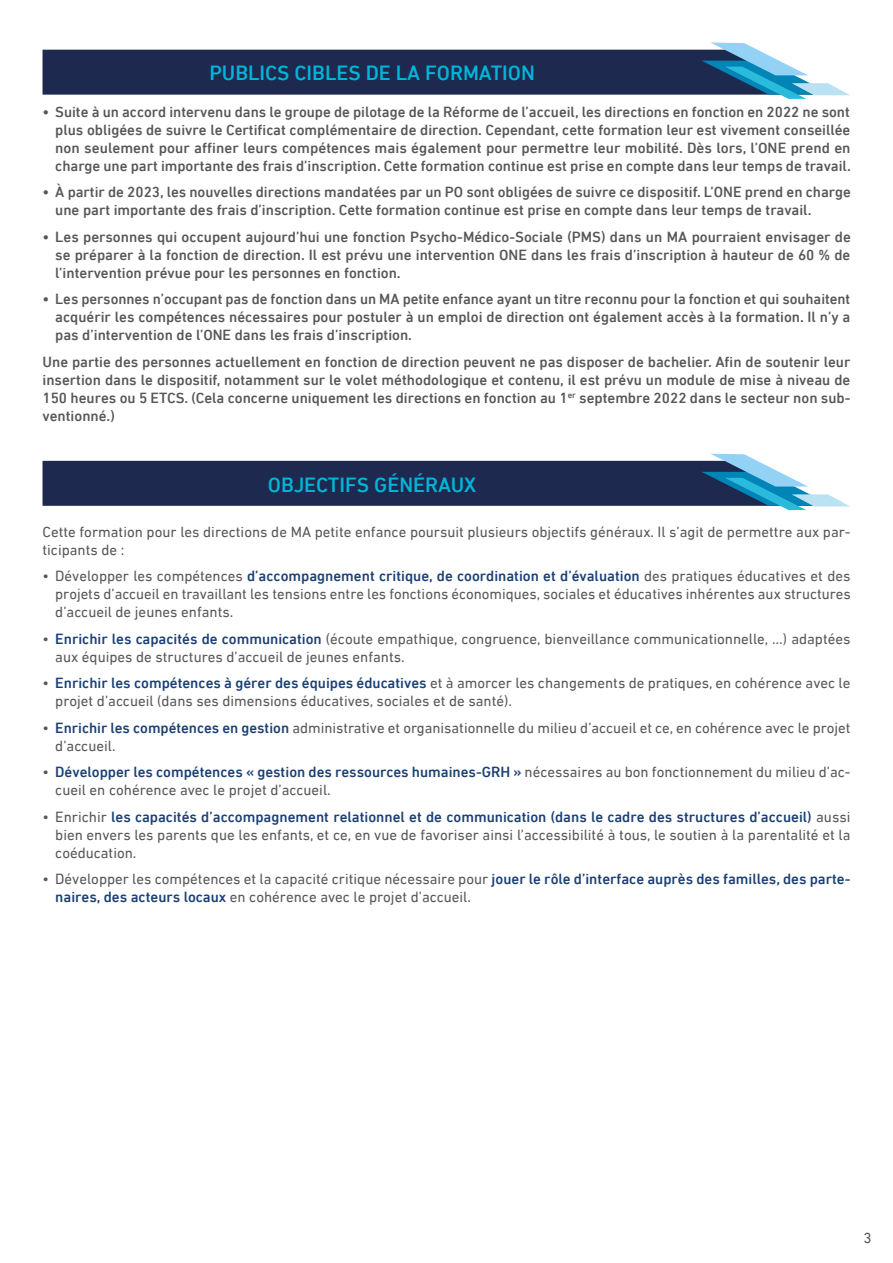
<style>
.page{position:relative;width:893px;height:1263px;background:#fff}
.page>*{position:absolute;margin:0;border:0;box-sizing:border-box;transform-origin:0 0}
.t1{font:500 21px "DIN Next LT Pro";color:#00b5d8}
.Texte_courant{font:500 15px/18px "DIN Next LT Pro";color:#575756;text-align:justify}
.Texte_courant-2{font:15px/18px "DIN Next LT Pro";color:#575756}
.s1{font-weight:500;color:#193f74}
</style>
<div class="page">
<svg style="left:43px;top:43px;width:807px;height:56px"></svg>
<svg style="left:43px;top:454px;width:807px;height:56px"></svg>
<h1 class="t1" style="left:209px;top:61px;width:327px">PUBLICS CIBLES DE LA FORMATION</h1>
<p class="Texte_courant" style="left:55px;top:103px;width:797px;text-indent:-13px">• Suite à un accord intervenu dans le groupe de pilotage de la Réforme de l’accueil, les directions en fonction en 2022 ne sont plus obligées de suivre le Certificat complémentaire de direction. Cependant, cette formation leur est vivement conseillée non seulement pour affiner leurs compétences mais également pour permettre leur mobilité. Dès lors, l’ONE prend en charge une part importante des frais d’inscription. Cette formation continue est prise en compte dans leur temps de travail.</p>
<p class="Texte_courant" style="left:55px;top:183px;width:797px;text-indent:-13px">• À partir de 2023, les nouvelles directions mandatées par un PO sont obligées de suivre ce dispositif. L’ONE prend en charge une part importante des frais d’inscription. Cette formation continue est prise en compte dans leur temps de travail.</p>
<p class="Texte_courant" style="left:55px;top:228px;width:797px;text-indent:-13px">• Les personnes qui occupent aujourd’hui une fonction Psycho-Médico-Sociale (PMS) dans un MA pourraient envisager de se préparer à la fonction de direction. Il est prévu une intervention ONE dans les frais d’inscription à hauteur de 60 % de l’intervention prévue pour les personnes en fonction.</p>
<p class="Texte_courant" style="left:55px;top:290px;width:797px;text-indent:-13px">• Les personnes n’occupant pas de fonction dans un MA petite enfance ayant un titre reconnu pour la fonction et qui souhaitent acquérir les compétences nécessaires pour postuler à un emploi de direction ont également accès à la formation. Il n’y a pas d’intervention de l’ONE dans les frais d’inscription.</p>
<p class="Texte_courant" style="left:43px;top:353px;width:809px">Une partie des personnes actuellement en fonction de direction peuvent ne pas disposer de bachelier. Afin de soutenir leur insertion dans le dispositif, notamment sur le volet méthodologique et contenu, il est prévu un module de mise à niveau de 150 heures ou 5 ETCS. (Cela concerne uniquement les directions en fonction au 1<sup>er</sup> septembre 2022 dans le secteur non sub&shy;ventionné.)</p>
<h1 class="t1" style="left:268px;top:472px;width:210px">OBJECTIFS GÉNÉRAUX</h1>
<p class="Texte_courant-2" style="left:43px;top:522px;width:809px">Cette formation pour les directions de MA petite enfance poursuit plusieurs objectifs généraux. Il s’agit de permettre aux par&shy;ticipants de :</p>
<p class="Texte_courant-2" style="left:55px;top:567px;width:797px;text-align:justify;text-indent:-13px">• Développer les compétences <span class="s1">d’accompagnement critique, de coordination et d’évaluation</span> des pratiques éducatives et des projets d’accueil en travaillant les tensions entre les fonctions économiques, sociales et éducatives inhérentes aux structures d’accueil de jeunes enfants.</p>
<p class="Texte_courant-2" style="left:55px;top:629px;width:797px;text-indent:-13px">• <span class="s1">Enrichir les capacités de communication</span> (écoute empathique, congruence, bienveillance communicationnelle, …) adaptées aux équipes de structures d’accueil de jeunes enfants.</p>
<p class="Texte_courant-2" style="left:55px;top:674px;width:797px;text-indent:-13px">• <span class="s1">Enrichir les compétences à gérer des équipes éducatives</span> et à amorcer les changements de pratiques, en cohérence avec le projet d’accueil (dans ses dimensions éducatives, sociales et de santé).</p>
<p class="Texte_courant-2" style="left:55px;top:718px;width:797px;text-indent:-13px">• <span class="s1">Enrichir les compétences en gestion</span> administrative et organisationnelle du milieu d’accueil et ce, en cohérence avec le projet d’accueil.</p>
<p class="Texte_courant-2" style="left:55px;top:763px;width:797px;text-indent:-13px">• <span class="s1">Développer les compétences « gestion des ressources humaines-GRH »</span> nécessaires au bon fonctionnement du milieu d’ac&shy;cueil en cohérence avec le projet d’accueil.</p>
<p class="Texte_courant-2" style="left:55px;top:807px;width:797px;text-align:justify;text-indent:-13px">• Enrichir <span class="s1">les capacités d’accompagnement relationnel et de communication (dans le cadre des structures d’accueil)</span> aussi bien envers les parents que les enfants, et ce, en vue de favoriser ainsi l’accessibilité à tous, le soutien à la parentalité et la coéducation.</p>
<p class="Texte_courant-2" style="left:55px;top:870px;width:797px;text-indent:-13px">• Développer les compétences et la capacité critique nécessaire pour <span class="s1">jouer le rôle d’interface auprès des familles, des parte&shy;naires, des acteurs locaux</span> en cohérence avec le projet d’accueil.</p>
<p class="Texte_courant-2" style="left:864px;top:1229px;width:10px">3</p>
</div>
